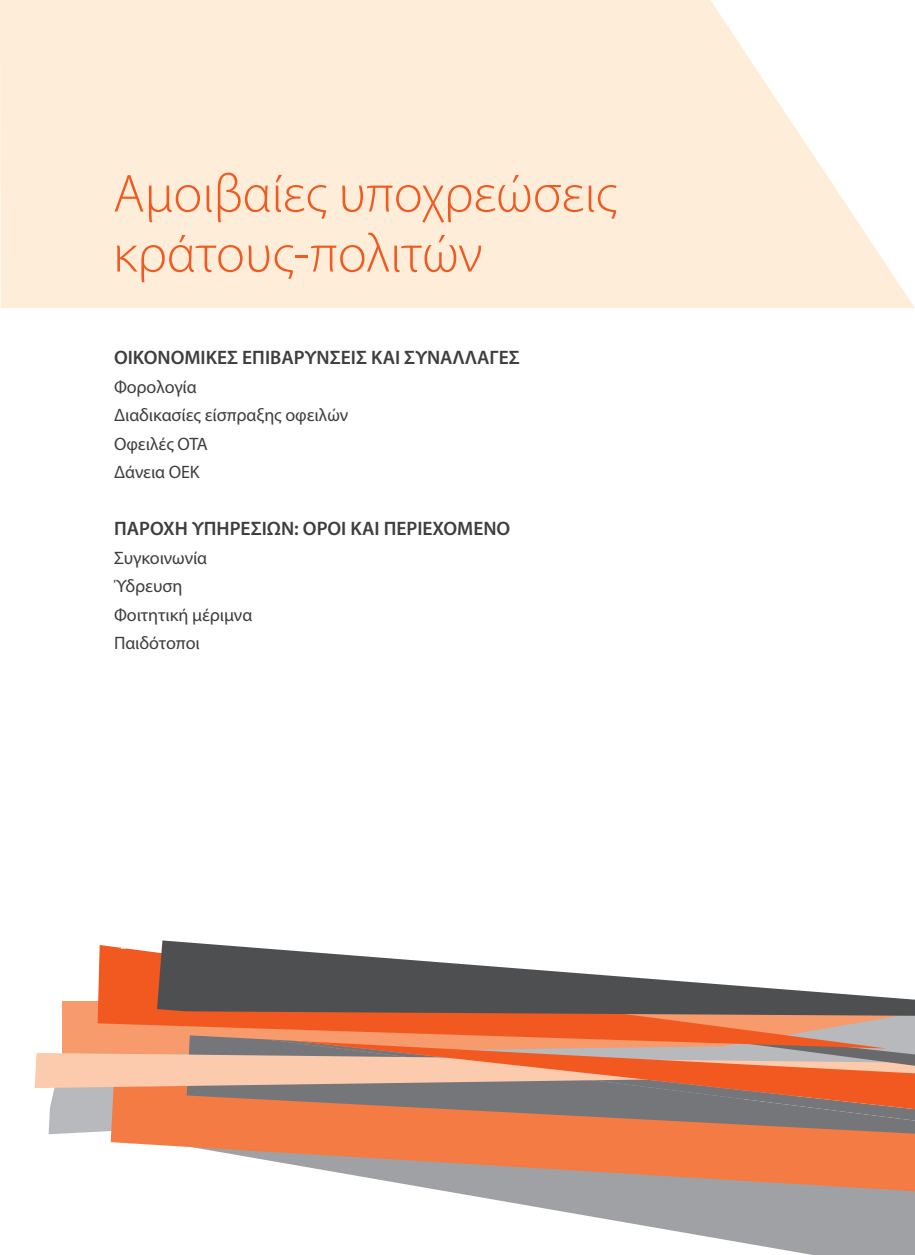
<style>
.page{position:relative;width:915px;height:1255px;background:#fff}
.page>*{position:absolute;margin:0;border:0;box-sizing:border-box;transform-origin:0 0}
.t1{font:300 54px/60px "Myriad Pro";color:#f15921}
.t2{font:600 19.5px "Myriad Pro";color:#3e3e3f}
.t3{font:18px "Myriad Pro";letter-spacing:-.005em;color:#3e3e3f}
</style>
<div class="page">
<svg style="left:445px;top:1191px;width:469px;height:63px;fill:#a0a1a5"></svg>
<svg style="left:111px;top:1109px;width:803px;height:82px;fill:#f47b44"></svg>
<svg style="left:187px;top:1109px;width:727px;height:24px;background:#de7a4d"></svg>
<svg style="left:265px;top:1109px;width:649px;height:11px;background:#ac7862"></svg>
<svg style="left:35px;top:1001px;width:879px;height:108px;background:#ca957d"></svg>
<svg style="left:98px;top:945px;width:788px;height:103px;background:#e97749"></svg>
<svg style="left:157px;top:940px;width:757px;height:75px;fill:#4e4f50"></svg>
<svg style="left:0;top:0;width:914px;height:308px;background:#feeedd"></svg>
<p class="t1" style="left:113px;top:164px;width:505px">Αμοιβαίες υποχρεώσεις κράτους-πολιτών</p>
<p class="t2" style="left:114px;top:345px;width:407px">ΟΙΚΟΝΟΜΙΚΕΣ ΕΠΙΒΑΡΥΝΣΕΙΣ ΚΑΙ ΣΥΝΑΛΛΑΓΕΣ</p>
<p class="t3" style="left:114px;top:375px;width:84px">Φορολογία</p>
<p class="t3" style="left:114px;top:404px;width:235px">Διαδικασίες είσπραξης οφειλών</p>
<p class="t3" style="left:114px;top:432px;width:95px">Οφειλές ΟΤΑ</p>
<p class="t3" style="left:114px;top:461px;width:87px">Δάνεια ΟΕΚ</p>
<p class="t2" style="left:114px;top:516px;width:397px">ΠΑΡΟΧΗ ΥΠΗΡΕΣΙΩΝ: ΟΡΟΙ ΚΑΙ ΠΕΡΙΕΧΟΜΕΝΟ</p>
<p class="t3" style="left:114px;top:546px;width:95px">Συγκοινωνία</p>
<p class="t3" style="left:114px;top:575px;width:70px">Ύδρευση</p>
<p class="t3" style="left:114px;top:603px;width:140px">Φοιτητική μέριμνα</p>
<p class="t3" style="left:114px;top:632px;width:87px">Παιδότοποι</p>
</div>
